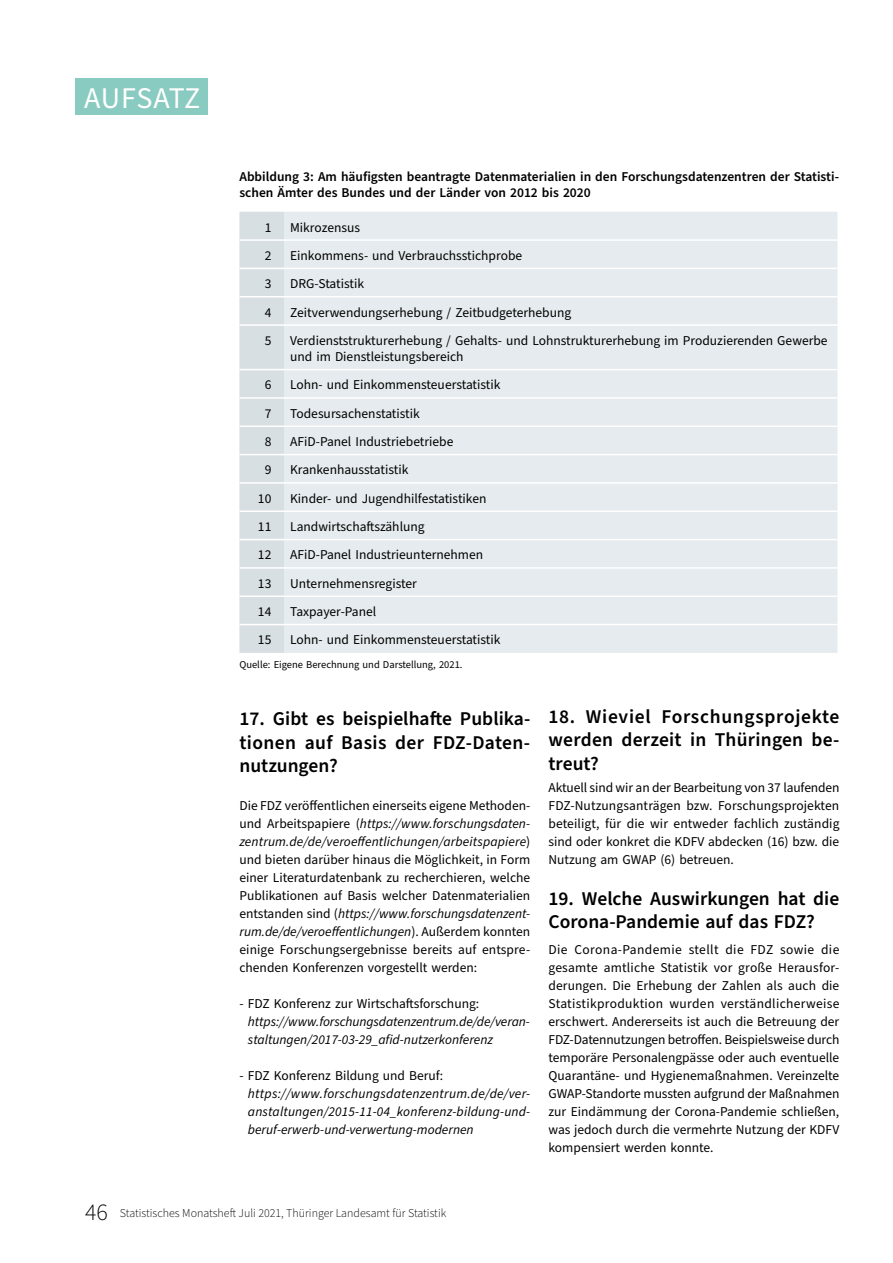
<style>
.page{position:relative;width:893px;height:1263px;background:#fff}
.page>*{position:absolute;margin:0;border:0;box-sizing:border-box;transform-origin:0 0}
.t1{font:30px "Source Sans Pro Regular 3";letter-spacing:.015em;color:#fff}
.t2{font:600 19.5px/23.4px "Source Sans Pro";letter-spacing:.005em;color:#000;text-align:justify}
.t3{font:13.5px/18px "Source Sans Pro";color:#000;text-align:justify}
.t4{font:italic 13.5px/18px "Source Sans Pro";color:#000}
.t5{font:600 13.5px/16.5px "Source Sans Pro";color:#000}
.t6{font:300 12px "Source Sans Pro";color:#000}
.t7{font:10.5px "Source Sans Pro";color:#000}
.s1{font-style:italic}
.s2{font-size:24px}
</style>
<div class="page">
<div style="left:76px;top:79px;width:132px;height:36px;background:#8acbc1"></div>
<div style="left:239px;top:212px;width:45px;height:441px;background:#d8dfe3"></div>
<div style="left:284px;top:212px;width:553px;height:441px;background:#e5ebee"></div>
<hr style="left:239px;top:239px;width:45px;height:2px;background:#fff">
<hr style="left:284px;top:239px;width:553px;height:2px;background:#fff">
<hr style="left:239px;top:268px;width:45px;height:1px;background:#fff">
<hr style="left:284px;top:268px;width:553px;height:1px;background:#fff">
<hr style="left:239px;top:296px;width:45px;height:1px;background:#fff">
<hr style="left:284px;top:296px;width:553px;height:1px;background:#fff">
<hr style="left:239px;top:324px;width:45px;height:2px;background:#fff">
<hr style="left:284px;top:324px;width:553px;height:2px;background:#fff">
<hr style="left:239px;top:369px;width:45px;height:1px;background:#fff">
<hr style="left:284px;top:369px;width:553px;height:1px;background:#fff">
<hr style="left:239px;top:397px;width:45px;height:2px;background:#fff">
<hr style="left:284px;top:397px;width:553px;height:2px;background:#fff">
<hr style="left:239px;top:425px;width:45px;height:2px;background:#fff">
<hr style="left:284px;top:425px;width:553px;height:2px;background:#fff">
<hr style="left:239px;top:454px;width:45px;height:1px;background:#fff">
<hr style="left:284px;top:454px;width:553px;height:1px;background:#fff">
<hr style="left:239px;top:482px;width:45px;height:2px;background:#fff">
<hr style="left:284px;top:482px;width:553px;height:2px;background:#fff">
<hr style="left:239px;top:510px;width:45px;height:2px;background:#fff">
<hr style="left:284px;top:510px;width:553px;height:2px;background:#fff">
<hr style="left:239px;top:539px;width:45px;height:1px;background:#fff">
<hr style="left:284px;top:539px;width:553px;height:1px;background:#fff">
<hr style="left:239px;top:567px;width:45px;height:2px;background:#fff">
<hr style="left:284px;top:567px;width:553px;height:2px;background:#fff">
<hr style="left:239px;top:595px;width:45px;height:2px;background:#fff">
<hr style="left:284px;top:595px;width:553px;height:2px;background:#fff">
<hr style="left:239px;top:624px;width:45px;height:1px;background:#fff">
<hr style="left:284px;top:624px;width:553px;height:1px;background:#fff">
<h1 class="t1" style="left:84px;top:78px;width:118px">AUFSATZ</h1>
<p class="t5" style="left:239px;top:168px;width:601px">Abbildung 3: Am häufigsten beantragte Datenmaterialien in den Forschungsdatenzentren der Statisti&shy;schen Ämter des Bundes und der Länder von 2012 bis 2020</p>
<p class="t3" style="left:265px;top:218px;width:8px">1</p>
<p class="t3" style="left:290px;top:218px;width:71px">Mikrozensus</p>
<p class="t3" style="left:265px;top:247px;width:8px">2</p>
<p class="t3" style="left:290px;top:247px;width:234px">Einkommens- und Verbrauchsstichprobe</p>
<p class="t3" style="left:265px;top:275px;width:8px">3</p>
<p class="t3" style="left:290px;top:275px;width:75px">DRG-Statistik</p>
<p class="t3" style="left:265px;top:303px;width:8px">4</p>
<p class="t3" style="left:290px;top:303px;width:283px">Zeitverwendungserhebung / Zeitbudgeterhebung</p>
<p class="t3" style="left:265px;top:332px;width:8px">5</p>
<p class="t3" style="left:290px;top:333px;width:539px;line-height:16.2px">Verdienststrukturerhebung / Gehalts- und Lohnstrukturerhebung im Produzierenden Gewerbe und im Dienstleistungsbereich</p>
<p class="t3" style="left:265px;top:376px;width:8px">6</p>
<p class="t3" style="left:290px;top:376px;width:212px">Lohn- und Einkommensteuerstatistik</p>
<p class="t3" style="left:265px;top:405px;width:8px">7</p>
<p class="t3" style="left:290px;top:405px;width:131px">Todesursachenstatistik</p>
<p class="t3" style="left:265px;top:433px;width:8px">8</p>
<p class="t3" style="left:290px;top:433px;width:165px">AFiD-Panel Industriebetriebe</p>
<p class="t3" style="left:265px;top:461px;width:8px">9</p>
<p class="t3" style="left:290px;top:461px;width:120px">Krankenhausstatistik</p>
<p class="t3" style="left:258px;top:490px;width:15px">10</p>
<p class="t3" style="left:290px;top:490px;width:198px">Kinder- und Jugendhilfestatistiken</p>
<p class="t3" style="left:258px;top:518px;width:15px">11</p>
<p class="t3" style="left:290px;top:518px;width:136px">Landwirtschaftszählung</p>
<p class="t3" style="left:258px;top:546px;width:15px">12</p>
<p class="t3" style="left:290px;top:546px;width:194px">AFiD-Panel Industrieunternehmen</p>
<p class="t3" style="left:258px;top:575px;width:15px">13</p>
<p class="t3" style="left:290px;top:575px;width:128px">Unternehmensregister</p>
<p class="t3" style="left:258px;top:603px;width:15px">14</p>
<p class="t3" style="left:290px;top:603px;width:88px">Taxpayer-Panel</p>
<p class="t3" style="left:258px;top:631px;width:15px">15</p>
<p class="t3" style="left:290px;top:631px;width:212px">Lohn- und Einkommensteuerstatistik</p>
<p class="t7" style="left:239px;top:657px;width:225px">Quelle: Eigene Berechnung und Darstellung, 2021.</p>
<h2 class="t2" style="left:239px;top:707px;width:292px">17. Gibt es beispielhafte Publika&shy;tionen auf Basis der FDZ-Daten&shy;nutzungen?</h2>
<p class="t3" style="left:239px;top:797px;width:292px">Die FDZ veröffentlichen einerseits eigene Methoden&shy;und Arbeitspapiere (<span class="s1">https://www.forschungsdaten&shy;zentrum.de/de/veroeffentlichungen/arbeitspapiere</span>) und bieten darüber hinaus die Möglichkeit, in Form einer Literaturdatenbank zu recherchieren, welche Publikationen auf Basis welcher Datenmaterialien entstanden sind (<span class="s1">https://www.forschungsdatenzent&shy;rum.de/de/veroeffentlichungen</span>). Außerdem konnten einige Forschungsergebnisse bereits auf entspre&shy;chenden Konferenzen vorgestellt werden:</p>
<p class="t3" style="left:239px;top:995px;width:241px">- FDZ Konferenz zur Wirtschaftsforschung:</p>
<p class="t4" style="left:248px;top:1013px;width:284px">https://www.forschungsdatenzentrum.de/de/veran&shy;staltungen/2017-03-29_afid-nutzerkonferenz</p>
<p class="t3" style="left:239px;top:1067px;width:205px">- FDZ Konferenz Bildung und Beruf:</p>
<p class="t4" style="left:248px;top:1085px;width:284px;text-align:justify">https://www.forschungsdatenzentrum.de/de/ver&shy;anstaltungen/2015-11-04_konferenz-bildung-und&shy;beruf-erwerb-und-verwertung-modernen</p>
<h2 class="t2" style="left:549px;top:705px;width:292px">18. Wieviel Forschungsprojekte werden derzeit in Thüringen be&shy;treut?</h2>
<p class="t3" style="left:549px;top:779px;width:292px">Aktuell sind wir an der Bearbeitung von 37 laufenden FDZ-Nutzungsanträgen bzw. Forschungsprojekten beteiligt, für die wir entweder fachlich zuständig sind oder konkret die KDFV abdecken (16) bzw. die Nutzung am GWAP (6) betreuen.</p>
<h2 class="t2" style="left:549px;top:887px;width:292px">19. Welche Auswirkungen hat die<br>Corona-Pandemie auf das FDZ?</h2>
<p class="t3" style="left:549px;top:941px;width:292px">Die Corona-Pandemie stellt die FDZ sowie die gesamte amtliche Statistik vor große Herausfor&shy;derungen. Die Erhebung der Zahlen als auch die Statistikproduktion wurden verständlicherweise erschwert. Andererseits ist auch die Betreuung der FDZ-Datennutzungen betroffen. Beispielsweise durch temporäre Personalengpässe oder auch eventuelle Quarantäne- und Hygienemaßnahmen. Vereinzelte GWAP-Standorte mussten aufgrund der Maßnahmen zur Eindämmung der Corona-Pandemie schließen, was jedoch durch die vermehrte Nutzung der KDFV kompensiert werden konnte.</p>
<p class="t6" style="left:85px;top:1205px;width:363px"><span class="s2">46</span> Statistisches Monatsheft Juli 2021, Thüringer Landesamt für Statistik</p>
</div>
